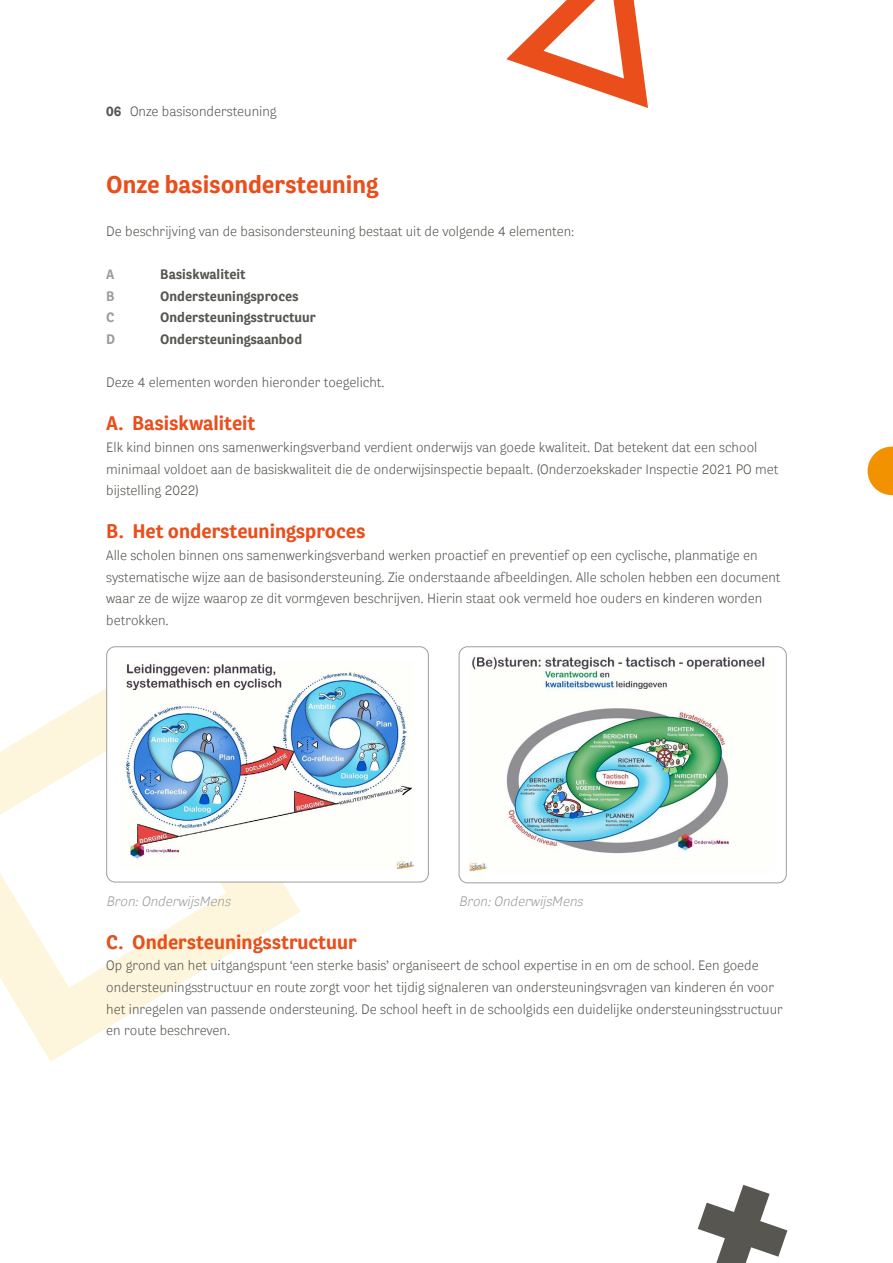
<style>
.page{position:relative;width:893px;height:1263px;background:#fff}
.page>*{position:absolute;margin:0;border:0;box-sizing:border-box;transform-origin:0 0}
.t1{font:700 24px "Bligh";color:#e94e1b}
.t2{font:700 19.5px "Bligh";color:#e94e1b}
.t3{font:300 13.5px/21.6px "Bligh";color:#575651}
.t4{font:700 13.5px "Bligh";color:#575651}
.t5{font:italic 300 13.5px "Bligh";color:#9d9d9c}
.t6{font:700 13.5px "Bligh";color:#9d9d9c}
.s1{font-weight:700}
</style>
<div class="page">
<svg style="left:0;top:688px;width:290px;height:364px"></svg>
<svg style="left:868px;top:447px;width:25px;height:48px"></svg>
<svg style="left:506px;top:0;width:142px;height:108px"></svg>
<svg style="left:698px;top:1185px;width:89px;height:78px"></svg>
<div style="left:107px;top:647px;width:321px;height:235px;background:#fff;border-radius:9px"></div>
<div style="left:106px;top:646px;width:323px;height:236px;border:1px solid #9d9d9c;border-radius:9px"></div>
<img style="left:125px;top:664px;width:288px;height:206px">
<div style="left:459px;top:646px;width:328px;height:237px;border:1px solid #9d9d9c;border-radius:9px"></div>
<img style="left:468px;top:656px;width:297px;height:216px">
<p class="t3" style="left:106px;top:101px;width:172px"><span class="s1">06</span> Onze basisondersteuning</p>
<h1 class="t1" style="left:106px;top:169px;width:274px">Onze basisondersteuning</h1>
<p class="t3" style="left:106px;top:220px;width:470px">De beschrijving van de basisondersteuning bestaat uit de volgende 4 elementen:</p>
<p class="t6" style="left:106px;top:266px;width:10px">A</p>
<p class="t4" style="left:160px;top:266px;width:87px">Basiskwaliteit</p>
<p class="t6" style="left:106px;top:287px;width:10px">B</p>
<p class="t4" style="left:160px;top:287px;width:140px">Ondersteuningsproces</p>
<p class="t6" style="left:106px;top:309px;width:10px">C</p>
<p class="t4" style="left:160px;top:309px;width:157px">Ondersteuningsstructuur</p>
<p class="t6" style="left:106px;top:330px;width:11px">D</p>
<p class="t4" style="left:160px;top:330px;width:143px">Ondersteuningsaanbod</p>
<p class="t3" style="left:106px;top:371px;width:280px">Deze 4 elementen worden hieronder toegelicht.</p>
<h2 class="t2" style="left:106px;top:411px;width:151px">A. Basiskwaliteit</h2>
<p class="t3" style="left:106px;top:436px;width:674px">Elk kind binnen ons samenwerkingsverband verdient onderwijs van goede kwaliteit. Dat betekent dat een school minimaal voldoet aan de basiskwaliteit die de onderwijsinspectie bepaalt. (Onderzoekskader Inspectie 2021 PO met bijstelling 2022)</p>
<h2 class="t2" style="left:106px;top:519px;width:261px">B. Het ondersteuningsproces</h2>
<p class="t3" style="left:106px;top:544px;width:676px">Alle scholen binnen ons samenwerkingsverband werken proactief en preventief op een cyclische, planmatige en systematische wijze aan de basisondersteuning. Zie onderstaande afbeeldingen. Alle scholen hebben een document waar ze de wijze waarop ze dit vormgeven beschrijven. Hierin staat ook vermeld hoe ouders en kinderen worden betrokken.</p>
<p class="t5" style="left:106px;top:892px;width:129px">Bron:OnderwijsMens</p>
<p class="t5" style="left:459px;top:892px;width:129px">Bron:OnderwijsMens</p>
<h2 class="t2" style="left:106px;top:929px;width:252px">C. Ondersteuningsstructuur</h2>
<p class="t3" style="left:106px;top:955px;width:678px">Op grond van het uitgangspunt ‘een sterke basis’ organiseert de school expertise in en om de school. Een goede ondersteuningsstructuur en route zorgt voor het tijdig signaleren van ondersteuningsvragen van kinderen én voor het inregelen van passende ondersteuning. De school heeft in de schoolgids een duidelijke ondersteuningsstructuur en route beschreven.</p>
</div>
